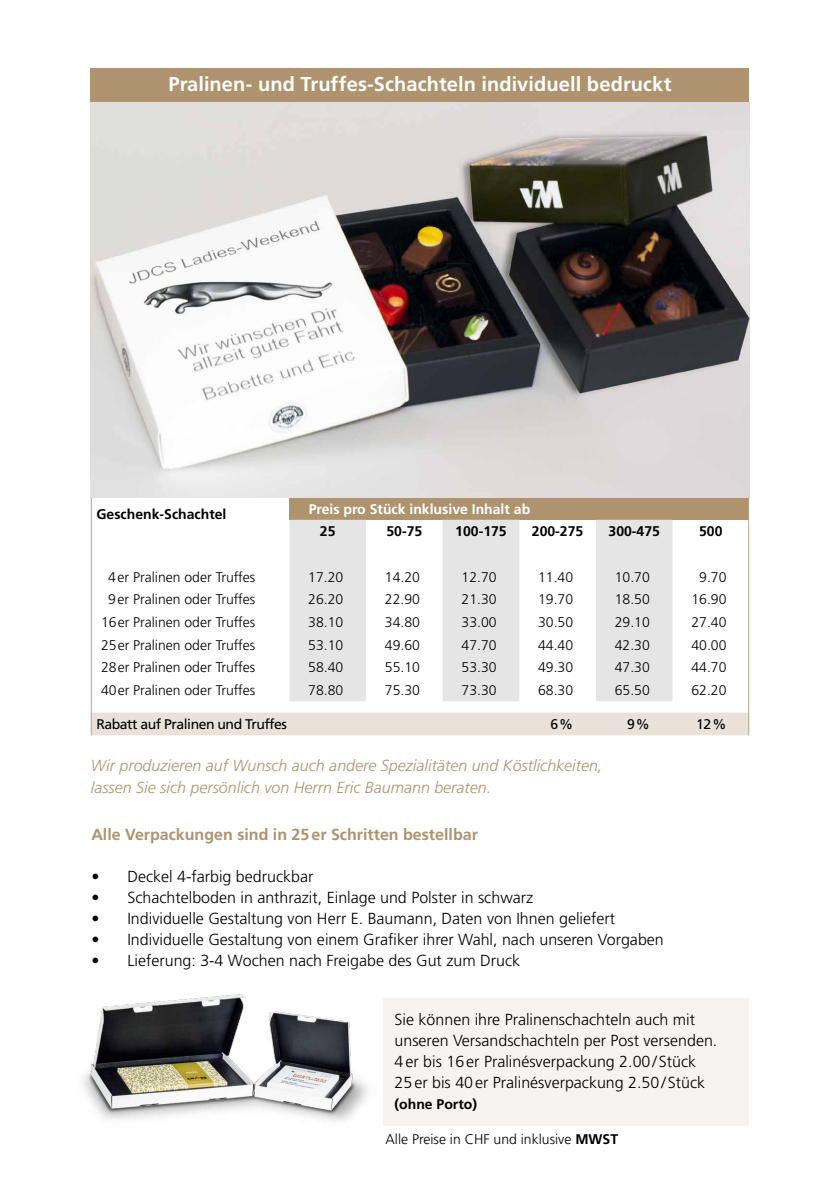
<style>
.page{position:relative;width:840px;height:1191px;background:#fff}
.page>*{position:absolute;margin:0;border:0;box-sizing:border-box;transform-origin:0 0}
.t1{font:700 20px "Frutiger LT Std";letter-spacing:.005em;color:#fff}
.t2{font:300 16px "Frutiger LT Std";color:#000}
.t3{font:italic 300 16px "Frutiger";color:#af936e}
.t4{font:700 16px "Frutiger LT Std";color:#af936e}
.VPE_Text_Light7_5_9{font:300 14px "Frutiger LT Std";color:#000}
.VPE_Text_Light7_5_9-2{font:700 14px "Frutiger LT Std";color:#000}
.VPE_Text_Light7_5_9-3{font:14px "Frutiger LT Std";letter-spacing:-.035em;color:#000}
.VPE_Text_Light7_5_9-4{font:700 14px "Frutiger";color:#fff}
.s1{font-weight:700}
</style>
<div class="page">
<div style="left:91px;top:68px;width:657px;height:34px;background:#af936e"></div>
<div style="left:289px;top:497px;width:459px;height:23px;background:#af936e"></div>
<svg style="left:289px;top:520px;width:383px;height:181px;fill:#e5e5e5"></svg>
<div style="left:92px;top:712px;width:655px;height:23px;background:#eae2d8"></div>
<img style="left:91px;top:102px;width:657px;height:395px">
<img style="left:83px;top:994px;width:302px;height:132px">
<div style="left:383px;top:998px;width:365px;height:127px;background:#f7f3f0"></div>
<hr style="left:91px;top:497px;width:1px;height:238px;background:#bea788">
<hr style="left:747px;top:497px;width:1px;height:238px;background:#bea788">
<p class="t1" style="left:168px;top:72px;width:504px">Pralinen- und Truffes-Schachteln individuell bedruckt</p>
<p class="VPE_Text_Light7_5_9-2" style="left:96px;top:506px;width:131px">Geschenk-Schachtel</p>
<p class="VPE_Text_Light7_5_9-4" style="left:308px;top:501px;width:223px">Preis pro Stück inklusive Inhalt ab</p>
<p class="VPE_Text_Light7_5_9-2" style="left:320px;top:523px;width:17px">25</p>
<p class="VPE_Text_Light7_5_9-2" style="left:386px;top:523px;width:37px">50-75</p>
<p class="VPE_Text_Light7_5_9-2" style="left:455px;top:523px;width:53px">100-175</p>
<p class="VPE_Text_Light7_5_9-2" style="left:531px;top:523px;width:53px">200-275</p>
<p class="VPE_Text_Light7_5_9-2" style="left:608px;top:523px;width:53px">300-475</p>
<p class="VPE_Text_Light7_5_9-2" style="left:698px;top:523px;width:25px">500</p>
<p class="VPE_Text_Light7_5_9" style="left:108px;top:569px;width:149px">4er Pralinen oder Truffes</p>
<p class="VPE_Text_Light7_5_9" style="left:308px;top:569px;width:37px">17.20</p>
<p class="VPE_Text_Light7_5_9" style="left:384px;top:569px;width:37px">14.20</p>
<p class="VPE_Text_Light7_5_9" style="left:461px;top:569px;width:37px">12.70</p>
<p class="VPE_Text_Light7_5_9" style="left:538px;top:569px;width:37px">11.40</p>
<p class="VPE_Text_Light7_5_9" style="left:614px;top:569px;width:37px">10.70</p>
<p class="VPE_Text_Light7_5_9" style="left:698px;top:569px;width:29px">9.70</p>
<p class="VPE_Text_Light7_5_9" style="left:108px;top:591px;width:149px">9er Pralinen oder Truffes</p>
<p class="VPE_Text_Light7_5_9" style="left:308px;top:591px;width:37px">26.20</p>
<p class="VPE_Text_Light7_5_9" style="left:384px;top:591px;width:37px">22.90</p>
<p class="VPE_Text_Light7_5_9" style="left:461px;top:591px;width:37px">21.30</p>
<p class="VPE_Text_Light7_5_9" style="left:538px;top:591px;width:37px">19.70</p>
<p class="VPE_Text_Light7_5_9" style="left:614px;top:591px;width:37px">18.50</p>
<p class="VPE_Text_Light7_5_9" style="left:691px;top:591px;width:37px">16.90</p>
<p class="VPE_Text_Light7_5_9" style="left:101px;top:614px;width:156px">16er Pralinen oder Truffes</p>
<p class="VPE_Text_Light7_5_9" style="left:308px;top:614px;width:37px">38.10</p>
<p class="VPE_Text_Light7_5_9" style="left:384px;top:614px;width:37px">34.80</p>
<p class="VPE_Text_Light7_5_9" style="left:461px;top:614px;width:37px">33.00</p>
<p class="VPE_Text_Light7_5_9" style="left:538px;top:614px;width:37px">30.50</p>
<p class="VPE_Text_Light7_5_9" style="left:614px;top:614px;width:37px">29.10</p>
<p class="VPE_Text_Light7_5_9" style="left:691px;top:614px;width:37px">27.40</p>
<p class="VPE_Text_Light7_5_9" style="left:101px;top:637px;width:156px">25er Pralinen oder Truffes</p>
<p class="VPE_Text_Light7_5_9" style="left:308px;top:637px;width:37px">53.10</p>
<p class="VPE_Text_Light7_5_9" style="left:384px;top:637px;width:37px">49.60</p>
<p class="VPE_Text_Light7_5_9" style="left:461px;top:637px;width:37px">47.70</p>
<p class="VPE_Text_Light7_5_9" style="left:538px;top:637px;width:37px">44.40</p>
<p class="VPE_Text_Light7_5_9" style="left:614px;top:637px;width:37px">42.30</p>
<p class="VPE_Text_Light7_5_9" style="left:691px;top:637px;width:37px">40.00</p>
<p class="VPE_Text_Light7_5_9" style="left:101px;top:659px;width:156px">28er Pralinen oder Truffes</p>
<p class="VPE_Text_Light7_5_9" style="left:308px;top:659px;width:37px">58.40</p>
<p class="VPE_Text_Light7_5_9" style="left:384px;top:659px;width:37px">55.10</p>
<p class="VPE_Text_Light7_5_9" style="left:461px;top:659px;width:37px">53.30</p>
<p class="VPE_Text_Light7_5_9" style="left:538px;top:659px;width:37px">49.30</p>
<p class="VPE_Text_Light7_5_9" style="left:614px;top:659px;width:37px">47.30</p>
<p class="VPE_Text_Light7_5_9" style="left:691px;top:659px;width:37px">44.70</p>
<p class="VPE_Text_Light7_5_9" style="left:101px;top:682px;width:156px">40er Pralinen oder Truffes</p>
<p class="VPE_Text_Light7_5_9" style="left:308px;top:682px;width:37px">78.80</p>
<p class="VPE_Text_Light7_5_9" style="left:384px;top:682px;width:37px">75.30</p>
<p class="VPE_Text_Light7_5_9" style="left:461px;top:682px;width:37px">73.30</p>
<p class="VPE_Text_Light7_5_9" style="left:538px;top:682px;width:37px">68.30</p>
<p class="VPE_Text_Light7_5_9" style="left:614px;top:682px;width:37px">65.50</p>
<p class="VPE_Text_Light7_5_9" style="left:691px;top:682px;width:37px">62.20</p>
<p class="VPE_Text_Light7_5_9-3" style="left:96px;top:716px;width:192px">Rabatt auf Pralinen und Truffes</p>
<p class="VPE_Text_Light7_5_9-3" style="left:550px;top:716px;width:24px">6%</p>
<p class="VPE_Text_Light7_5_9-3" style="left:626px;top:716px;width:24px">9%</p>
<p class="VPE_Text_Light7_5_9-3" style="left:695px;top:716px;width:32px">12%</p>
<p class="t3" style="left:91px;top:756px;width:513px">Wir produzieren auf Wunsch auch andere Spezialitäten und Köstlichkeiten,</p>
<p class="t3" style="left:91px;top:778px;width:402px">lassen Sie sich persönlich von Herrn Eric Baumann beraten.</p>
<p class="t4" style="left:91px;top:825px;width:388px">Alle Verpackungen sind in 25er Schritten bestellbar</p>
<p class="t2" style="left:91px;top:867px;width:223px">• Deckel 4-farbig bedruckbar</p>
<p class="t2" style="left:91px;top:888px;width:443px">• Schachtelboden in anthrazit, Einlage und Polster in schwarz</p>
<p class="t2" style="left:91px;top:909px;width:525px">• Individuelle Gestaltung von Herr E. Baumann, Daten von Ihnen geliefert</p>
<p class="t2" style="left:91px;top:930px;width:573px">• Individuelle Gestaltung von einem Grafiker ihrer Wahl, nach unseren Vorgaben</p>
<p class="t2" style="left:91px;top:951px;width:430px">• Lieferung: 3-4 Wochen nach Freigabe des Gut zum Druck</p>
<p class="t2" style="left:394px;top:1010px;width:302px">Sie können ihre Pralinenschachteln auch mit</p>
<p class="t2" style="left:394px;top:1031px;width:324px">unseren Versandschachteln per Post versenden.</p>
<p class="t2" style="left:394px;top:1052px;width:303px">4er bis 16er Pralinésverpackung 2.00/Stück</p>
<p class="t2" style="left:394px;top:1073px;width:312px">25er bis 40er Pralinésverpackung 2.50/Stück</p>
<p class="VPE_Text_Light7_5_9-2" style="left:394px;top:1096px;width:84px">(ohne Porto)</p>
<p class="VPE_Text_Light7_5_9" style="left:385px;top:1131px;width:234px">Alle Preise in CHF und inklusive <span class="s1">MWST</span></p>
</div>
